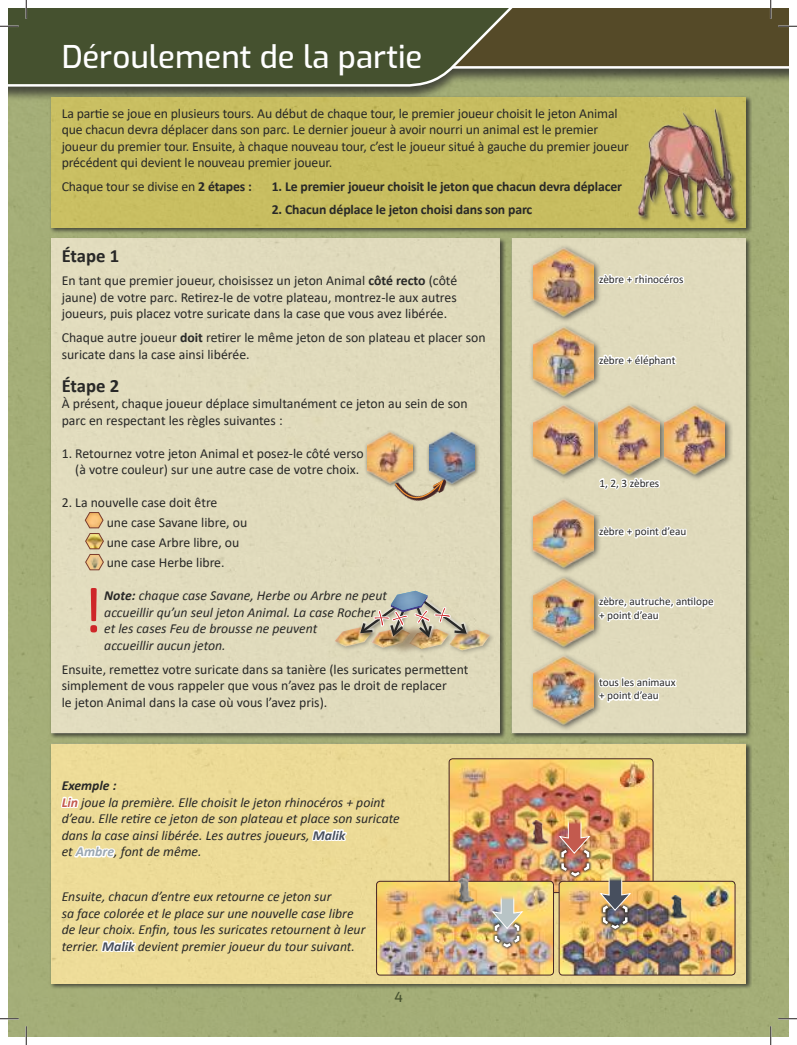
<style>
.page{position:relative;width:797px;height:1045px;background:#fff}
.page>*{position:absolute;margin:0;border:0;box-sizing:border-box;transform-origin:0 0}
.t1{font:65.88px "Calibri";color:#ce2628}
.t2{font:500 31.25px "Exo";color:#fff}
.t3{font:700 18.75px "Calibri";letter-spacing:-.005em;color:#282827}
.t4{font:13.75px/16.5px "Calibri";letter-spacing:-.005em;color:#282827}
.t5{font:italic 13.75px/16.5px "Calibri";color:#282827}
.t6{font:700 13.75px "Calibri";letter-spacing:-.01em;color:#282827}
.t7{font:500 13.75px "Exo";color:#45512f}
.t8{font:11.25px/13.5px "Calibri";color:#282827}
.s1{font-weight:700}
.s2{font-weight:700;color:#c35a4e}
.s3{font-weight:700;color:#474f5e}
.s4{font-weight:700;color:#9aa7b2}
</style>
<div class="page">
<div style="left:9px;top:9px;width:779px;height:1027px;background:#a3ad77"></div>
<div style="left:9px;top:9px;width:779px;height:92px;background:#282827;opacity:.75"></div>
<div style="left:539px;top:9px;width:249px;height:60px;background:#554a28"></div>
<svg style="left:9px;top:9px;width:530px;height:80px;background:#4f5938"></svg>
<div style="left:50px;top:237px;width:456px;height:502px;background:#282827;opacity:.75"></div>
<div style="left:51px;top:238px;width:448px;height:495px;background:#e0dbbd"></div>
<div style="left:510px;top:237px;width:242px;height:502px;background:#282827;opacity:.75"></div>
<div style="left:512px;top:238px;width:234px;height:495px;background:#e0dabc"></div>
<div style="left:50px;top:96px;width:702px;height:138px;background:#282827;opacity:.75"></div>
<div style="left:51px;top:97px;width:695px;height:131px;background:#c8bd60"></div>
<img style="left:628px;top:107px;width:120px;height:121px">
<div style="left:364px;top:430px;width:54px;height:59px;background:#282827;opacity:.75"></div>
<img style="left:367px;top:432px;width:45px;height:51px">
<div style="left:426px;top:430px;width:54px;height:59px;background:#282827;opacity:.75"></div>
<img style="left:429px;top:432px;width:45px;height:51px">
<svg style="left:392px;top:462px;width:57px;height:50px;background:#c5b99d"></svg>
<svg style="left:85px;top:511px;width:19px;height:59px"></svg>
<div style="left:50px;top:742px;width:702px;height:247px;background:#282827;opacity:.75"></div>
<div style="left:51px;top:744px;width:695px;height:239px;background:#ecdb97"></div>
<img style="left:449px;top:759px;width:204px;height:132px">
<div style="left:449px;top:758px;width:204px;height:135px;border:1px solid #452425;border-radius:4px"></div>
<img style="left:376px;top:881px;width:177px;height:94px">
<div style="left:376px;top:881px;width:178px;height:94px;border:1px solid #452425;border-radius:4px"></div>
<img style="left:559px;top:881px;width:176px;height:94px">
<div style="left:559px;top:881px;width:176px;height:94px;border:1px solid #452425;border-radius:4px"></div>
<div style="left:558px;top:841px;width:34px;height:38px;background:#282827;opacity:.75"></div>
<div style="left:491px;top:916px;width:31px;height:34px;background:#282827;opacity:.75"></div>
<img style="left:558px;top:818px;width:32px;height:60px">
<div style="left:599px;top:897px;width:31px;height:35px;background:#282827;opacity:.75"></div>
<img style="left:598px;top:875px;width:33px;height:55px">
<img style="left:654px;top:895px;width:33px;height:25px">
<img style="left:515px;top:820px;width:33px;height:25px">
<img style="left:442px;top:878px;width:32px;height:25px">
<img style="left:490px;top:894px;width:33px;height:55px">
<div style="left:318px;top:619px;width:184px;height:60px;background:#cc663a;opacity:.37"></div>
<div style="left:411px;top:598px;width:26px;height:45px;background:#282827;opacity:.75"></div>
<img style="left:354px;top:591px;width:119px;height:51px">
<div style="left:529px;top:402px;width:73px;height:80px;background:#282827;opacity:.75"></div>
<img style="left:533px;top:405px;width:60px;height:69px">
<div style="left:594px;top:402px;width:73px;height:80px;background:#282827;opacity:.75"></div>
<img style="left:598px;top:405px;width:61px;height:67px">
<div style="left:660px;top:402px;width:73px;height:80px;background:#282827;opacity:.75"></div>
<img style="left:664px;top:405px;width:60px;height:69px">
<div style="left:529px;top:495px;width:73px;height:80px;background:#282827;opacity:.75"></div>
<img style="left:533px;top:498px;width:60px;height:70px">
<div style="left:529px;top:323px;width:73px;height:80px;background:#282827;opacity:.75"></div>
<img style="left:533px;top:326px;width:60px;height:70px">
<div style="left:529px;top:574px;width:73px;height:80px;background:#282827;opacity:.75"></div>
<img style="left:533px;top:577px;width:60px;height:69px">
<div style="left:529px;top:652px;width:73px;height:80px;background:#282827;opacity:.75"></div>
<img style="left:533px;top:655px;width:60px;height:70px">
<div style="left:529px;top:244px;width:73px;height:80px;background:#282827;opacity:.75"></div>
<img style="left:533px;top:247px;width:60px;height:70px">
<svg style="left:596px;top:349px;width:82px;height:19px;background:#e9e6d4"></svg>
<svg style="left:598px;top:472px;width:64px;height:27px;background:#e3dfc9"></svg>
<svg style="left:596px;top:520px;width:92px;height:20px;background:#e8e4d1"></svg>
<svg style="left:596px;top:590px;width:120px;height:33px;background:#e8e4d0"></svg>
<svg style="left:597px;top:672px;width:81px;height:32px;background:#ebe7d5"></svg>
<svg style="left:310px;top:797px;width:39px;height:71px;background:#eedea2"></svg>
<svg style="left:60px;top:775px;width:57px;height:106px;background:#eedea0"></svg>
<svg style="left:100px;top:908px;width:38px;height:71px;background:#efe0a4"></svg>
<svg style="left:596px;top:268px;width:90px;height:18px;background:#eae6d4"></svg>
<svg style="left:0;top:25px;width:19px;height:2px"></svg>
<svg style="left:778px;top:25px;width:19px;height:2px"></svg>
<svg style="left:0;top:1018px;width:19px;height:1px"></svg>
<svg style="left:778px;top:1018px;width:19px;height:1px"></svg>
<svg style="left:25px;top:0;width:2px;height:19px"></svg>
<svg style="left:25px;top:1026px;width:2px;height:19px"></svg>
<svg style="left:770px;top:0;width:1px;height:19px"></svg>
<svg style="left:770px;top:1026px;width:1px;height:19px"></svg>
<h2 class="t2" style="left:62px;top:34px;width:362px">Déroulement de la partie</h2>
<p class="t4" style="left:62px;top:104px;width:568px">La partie se joue en plusieurs tours. Au début de chaque tour, le premier joueur choisit le jeton Animal que chacun devra déplacer dans son parc. Le dernier joueur à avoir nourri un animal est le premier joueur du premier tour. Ensuite, à chaque nouveau tour, c’est le joueur situé à gauche du premier joueur précédent qui devient le nouveau premier joueur.</p>
<p class="t4" style="left:62px;top:177px;width:192px">Chaque tour se divise en <span class="s1">2 étapes :</span></p>
<p class="t6" style="left:272px;top:177px;width:352px">1. Le premier joueur choisit le jeton que chacun devra déplacer</p>
<p class="t6" style="left:272px;top:201px;width:262px">2. Chacun déplace le jeton choisi dans son parc</p>
<h3 class="t3" style="left:62px;top:244px;width:59px">Étape 1</h3>
<p class="t4" style="left:62px;top:272px;width:397px;text-align:justify">En tant que premier joueur, choisissez un jeton Animal <span class="s1">côté recto</span> (côté jaune) de votre parc. Retirez-le de votre plateau, montrez-le aux autres joueurs, puis placez votre suricate dans la case que vous avez libérée.</p>
<p class="t4" style="left:62px;top:329px;width:425px">Chaque autre joueur <span class="s1">doit</span> retirer le même jeton de son plateau et placer son suricate dans la case ainsi libérée.</p>
<h3 class="t3" style="left:62px;top:373px;width:59px">Étape 2</h3>
<p class="t4" style="left:62px;top:395px;width:407px">À présent, chaque joueur déplace simultanément ce jeton au sein de son parc en respectant les règles suivantes :</p>
<p class="t4" style="left:75px;top:444px;width:290px;text-indent:-14px">1. Retournez votre jeton Animal et posez-le côté verso (à votre couleur) sur une autre case de votre choix.</p>
<p class="t4" style="left:107px;top:492px;width:142px;line-height:20px;text-indent:-45px">2. La nouvelle case doit être<br>une case Savane libre, ou une case Arbre libre, ou une case Herbe libre.</p>
<p class="t5" style="left:104px;top:587px;width:284px"><span class="s1">Note:</span> chaque case Savane, Herbe ou Arbre ne peut accueillir qu’un seul jeton Animal. La case Rocher et les cases Feu de brousse ne peuvent<br>accueillir aucun jeton.</p>
<p class="t4" style="left:62px;top:660px;width:408px">Ensuite, remettez votre suricate dans sa tanière (les suricates permettent simplement de vous rappeler que vous n’avez pas le droit de replacer<br>le jeton Animal dans la case où vous l’avez pris).</p>
<h1 class="t1" style="left:82px;top:564px;width:23px">!</h1>
<p class="t5" style="left:62px;top:777px;width:339px"><span class="s1">Exemple :<br></span><span class="s2">Lin</span> joue la première. Elle choisit le jeton rhinocéros + point d’eau. Elle retire ce jeton de son plateau et place son suricate dans la case ainsi libérée. Les autres joueurs, <span class="s3">Malik<br></span>et <span class="s4">Ambre</span>, font de même.</p>
<p class="t5" style="left:62px;top:887px;width:305px">Ensuite, chacun d’entre eux retourne ce jeton sur<br>sa face colorée et le place sur une nouvelle case libre de leur choix. Enfin, tous les suricates retournent à leur terrier. <span class="s3">Malik</span> devient premier joueur du tour suivant.</p>
<p class="t7" style="left:394px;top:986px;width:10px">4</p>
<p class="t8" style="left:599px;top:272px;width:86px">zèbre + rhinocéros</p>
<p class="t8" style="left:599px;top:353px;width:78px">zèbre + éléphant</p>
<p class="t8" style="left:599px;top:476px;width:61px">1, 2, 3 zèbres</p>
<p class="t8" style="left:599px;top:524px;width:89px">zèbre + point d’eau</p>
<p class="t8" style="left:599px;top:594px;width:116px">zèbre, autruche, antilope + point d’eau</p>
<p class="t8" style="left:599px;top:675px;width:78px">tous les animaux + point d’eau</p>
</div>
